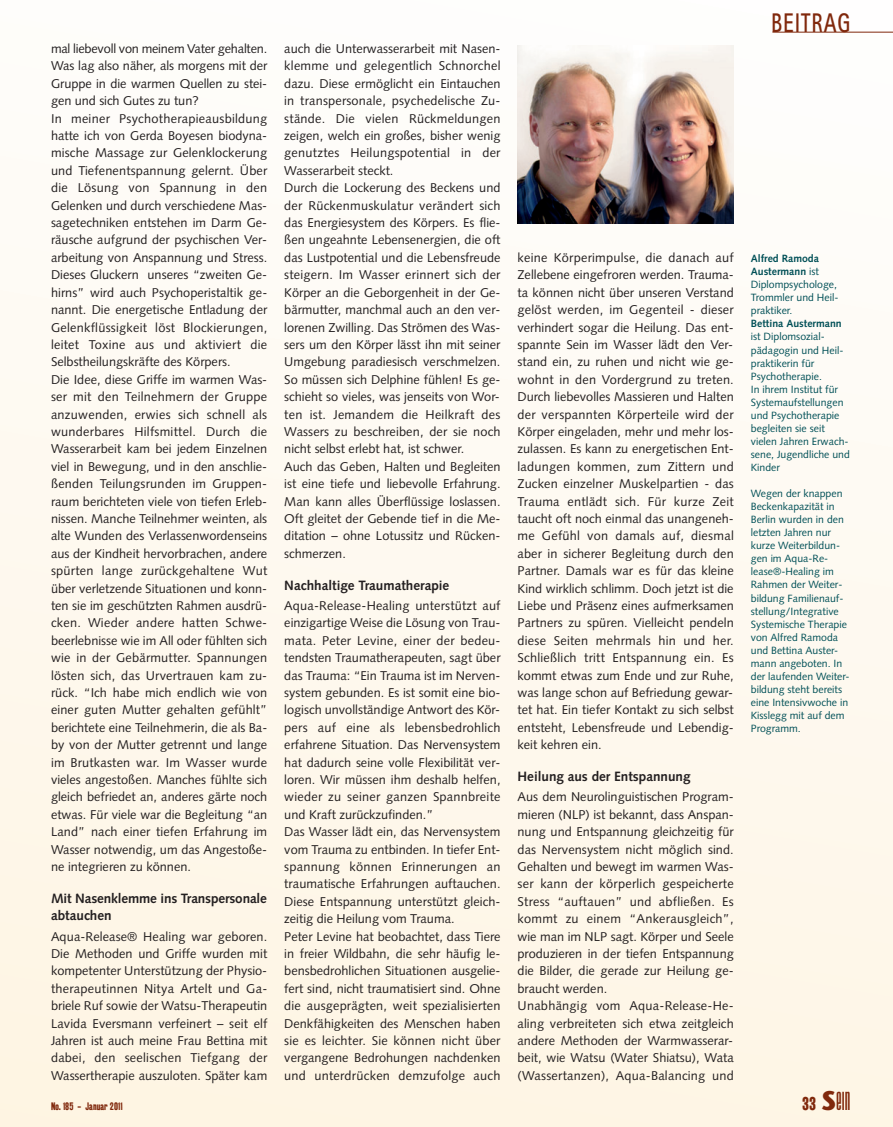
<style>
.page{position:relative;width:893px;height:1127px;background:#fef9f0}
.page>*{position:absolute;margin:0;border:0;box-sizing:border-box;transform-origin:0 0}
.t1{font:700 27px "Rotis Sans Serif";letter-spacing:.045em;color:#80280c;scale:.78 1}
.t2{font:27px "Cg Neon Ex Cd";color:#80280c}
.t3{font:700 13.5px/17.2px "Syntax";color:#231f20}
.t4{font:12.75px/17.4px "Syntax";color:#231f20}
.t5{font:10.5px/13px "Syntax";color:#004f56}
.t6{font:10.5px "Kipp No 1";color:#80280c}
.t7{font:700 10.5px "Syntax";color:#004f56}
.s1{font-weight:700}
.s2{font-family:"Kipp No 1";font-size:18px}
.s3{font-family:"Stone Sans";font-weight:700}
</style>
<div class="page">
<hr style="left:772px;top:32px;width:121px;height:1px;background:#80280c">
<img style="left:518px;top:46px;width:216px;height:177px">
<p class="t4" style="left:51px;top:41px;width:218px">mal liebevoll von meinem Vater gehalten.<br>Was lag also näher, als morgens mit der Gruppe in die warmen Quellen zu stei&shy;gen und sich Gutes zu tun?<br>In meiner Psychotherapieausbildung hatte ich von Gerda Boyesen biodyna&shy;mische Massage zur Gelenklockerung und Tiefenentspannung gelernt. Über die Lösung von Spannung in den Gelenken und durch verschiedene Mas&shy;sagetechniken entstehen im Darm Ge&shy;räusche aufgrund der psychischen Ver&shy;arbeitung von Anspannung und Stress.<br>Dieses Gluckern unseres “zweiten Ge&shy;hirns” wird auch Psychoperistaltik ge&shy;nannt. Die energetische Entladung der Gelenkflüssigkeit löst Blockierungen, leitet Toxine aus und aktiviert die Selbstheilungskräfte des Körpers.<br>Die Idee, diese Griffe im warmen Was&shy;ser mit den Teilnehmern der Gruppe anzuwenden, erwies sich schnell als wunderbares Hilfsmittel. Durch die Wasserarbeit kam bei jedem Einzelnen viel in Bewegung, und in den anschlie&shy;ßenden Teilungsrunden im Gruppen&shy;raum berichteten viele von tiefen Erleb&shy;nissen. Manche Teilnehmer weinten, als alte Wunden des Verlassenwordenseins aus der Kindheit hervorbrachen, andere spürten lange zurückgehaltene Wut über verletzende Situationen und konn&shy;ten sie im geschützten Rahmen ausdrü&shy;cken. Wieder andere hatten Schwe&shy;beerlebnisse wie im All oder fühlten sich wie in der Gebärmutter. Spannungen lösten sich, das Urvertrauen kam zu&shy;rück. “Ich habe mich endlich wie von einer guten Mutter gehalten gefühlt” berichtete eine Teilnehmerin, die als Ba&shy;by von der Mutter getrennt und lange im Brutkasten war. Im Wasser wurde vieles angestoßen. Manches fühlte sich gleich befriedet an, anderes gärte noch etwas. Für viele war die Begleitung “an Land” nach einer tiefen Erfahrung im Wasser notwendig, um das Angestoße&shy;ne integrieren zu können.</p>
<p class="t3" style="left:51px;top:891px;width:217px">Mit Nasenklemme ins Transpersonale abtauchen</p>
<p class="t4" style="left:51px;top:929px;width:218px;text-align:justify">Aqua-Release® Healing war geboren.<br>Die Methoden und Griffe wurden mit kompetenter Unterstützung der Physio&shy;therapeutinnen Nitya Artelt und Ga&shy;briele Ruf sowie der Watsu-Therapeutin Lavida Eversmann verfeinert – seit elf Jahren ist auch meine Frau Bettina mit dabei, den seelischen Tiefgang der Wassertherapie auszuloten. Später kam</p>
<p class="t4" style="left:284px;top:41px;width:218px">auch die Unterwasserarbeit mit Nasen&shy;klemme und gelegentlich Schnorchel dazu. Diese ermöglicht ein Eintauchen in transpersonale, psychedelische Zu&shy;stände. Die vielen Rückmeldungen zeigen, welch ein großes, bisher wenig genutztes Heilungspotential in der Wasserarbeit steckt.<br>Durch die Lockerung des Beckens und der Rückenmuskulatur verändert sich das Energiesystem des Körpers. Es flie&shy;ßen ungeahnte Lebensenergien, die oft das Lustpotential und die Lebensfreude steigern. Im Wasser erinnert sich der Körper an die Geborgenheit in der Ge&shy;bärmutter, manchmal auch an den ver&shy;lorenen Zwilling. Das Strömen des Was&shy;sers um den Körper lässt ihn mit seiner Umgebung paradiesisch verschmelzen.<br>So müssen sich Delphine fühlen! Es ge&shy;schieht so vieles, was jenseits von Wor&shy;ten ist. Jemandem die Heilkraft des Wassers zu beschreiben, der sie noch nicht selbst erlebt hat, ist schwer.<br>Auch das Geben, Halten und Begleiten ist eine tiefe und liebevolle Erfahrung.<br>Man kann alles Überflüssige loslassen.<br>Oft gleitet der Gebende tief in die Me&shy;ditation – ohne Lotussitz und Rücken&shy;schmerzen.</p>
<p class="t3" style="left:284px;top:578px;width:167px">Nachhaltige Traumatherapie</p>
<p class="t4" style="left:284px;top:598px;width:218px">Aqua-Release-Healing unterstützt auf einzigartige Weise die Lösung von Trau&shy;mata. Peter Levine, einer der bedeu&shy;tendsten Traumatherapeuten, sagt über das Trauma: “Ein Trauma ist im Nerven&shy;system gebunden. Es ist somit eine bio&shy;logisch unvollständige Antwort des Kör&shy;pers auf eine als lebensbedrohlich erfahrene Situation. Das Nervensystem hat dadurch seine volle Flexibilität ver&shy;loren. Wir müssen ihm deshalb helfen, wieder zu seiner ganzen Spannbreite und Kraft zurückzufinden.”<br>Das Wasser lädt ein, das Nervensystem vom Trauma zu entbinden. In tiefer Ent&shy;spannung können Erinnerungen an traumatische Erfahrungen auftauchen.<br>Diese Entspannung unterstützt gleich&shy;zeitig die Heilung vom Trauma.<br>Peter Levine hat beobachtet, dass Tiere in freier Wildbahn, die sehr häufig le&shy;bensbedrohlichen Situationen ausgelie&shy;fert sind, nicht traumatisiert sind. Ohne die ausgeprägten, weit spezialisierten Denkfähigkeiten des Menschen haben sie es leichter. Sie können nicht über vergangene Bedrohungen nachdenken und unterdrücken demzufolge auch</p>
<h1 class="t1" style="left:771px;top:13px;width:103px">BEITRAG</h1>
<p class="t4" style="left:518px;top:250px;width:218px;text-align:justify">keine Körperimpulse, die danach auf Zellebene eingefroren werden. Trauma&shy;ta können nicht über unseren Verstand gelöst werden, im Gegenteil - dieser verhindert sogar die Heilung. Das ent&shy;spannte Sein im Wasser lädt den Ver&shy;stand ein, zu ruhen und nicht wie ge&shy;wohnt in den Vordergrund zu treten.<br>Durch liebevolles Massieren und Halten der verspannten Körperteile wird der Körper eingeladen, mehr und mehr los&shy;zulassen. Es kann zu energetischen Ent&shy;ladungen kommen, zum Zittern und Zucken einzelner Muskelpartien - das Trauma entlädt sich. Für kurze Zeit taucht oft noch einmal das unangeneh&shy;me Gefühl von damals auf, diesmal aber in sicherer Begleitung durch den Partner. Damals war es für das kleine Kind wirklich schlimm. Doch jetzt ist die Liebe und Präsenz eines aufmerksamen Partners zu spüren. Vielleicht pendeln diese Seiten mehrmals hin und her.<br>Schließlich tritt Entspannung ein. Es kommt etwas zum Ende und zur Ruhe, was lange schon auf Befriedung gewar&shy;tet hat. Ein tiefer Kontakt zu sich selbst entsteht, Lebensfreude und Lebendig&shy;keit kehren ein.</p>
<p class="t3" style="left:518px;top:769px;width:174px">Heilung aus der Entspannung</p>
<p class="t4" style="left:518px;top:789px;width:218px">Aus dem Neurolinguistischen Program&shy;mieren (NLP) ist bekannt, dass Anspan&shy;nung und Entspannung gleichzeitig für das Nervensystem nicht möglich sind.<br>Gehalten und bewegt im warmen Was&shy;ser kann der körperlich gespeicherte Stress “auftauen” und abfließen. Es kommt zu einem “Ankerausgleich”, wie man im NLP sagt. Körper und Seele produzieren in der tiefen Entspannung die Bilder, die gerade zur Heilung ge&shy;braucht werden.<br>Unabhängig vom Aqua-Release-He&shy;aling verbreiteten sich etwa zeitgleich andere Methoden der Warmwasserar&shy;beit, wie Watsu (Water Shiatsu), Wata (Wassertanzen), Aqua-Balancing und</p>
<p class="t5" style="left:751px;top:253px;width:89px"><span class="s1">Alfred Ramoda<br>Austermann</span> ist<br>Diplompsychologe,<br>Trommler und Heil&shy;praktiker.</p>
<p class="t7" style="left:751px;top:319px;width:92px">Bettina Austermann</p>
<p class="t5" style="left:751px;top:331px;width:101px">ist Diplomsozial - pädagogin und Heil&shy;praktikerin für<br>Psychotherapie.<br>In ihrem Institut für<br>Systemaufstellungen und Psychotherapie begleiten sie seit vielen Jahren Erwach&shy;sene, Jugendliche und<br>Kinder</p>
<p class="t5" style="left:751px;top:488px;width:100px">Wegen der knappen<br>Beckenkapazität in<br>Berlin wurden in den letzten Jahren nur kurze Weiterbildun&shy;gen im Aqua-Re&shy;lease®-Healing im<br>Rahmen der Weiter&shy;bildung Familienauf&shy;stellung/Integrative<br>Systemische Therapie von Alfred Ramoda und Bettina Auster&shy;mann angeboten. In der laufenden Weiter&shy;bildung steht bereits eine Intensivwoche in<br>Kisslegg mit auf dem<br>Programm.</p>
<p class="t6" style="left:51px;top:1103px;width:73px">No. 185 - Januar 2011</p>
<h1 class="t2" style="left:802px;top:1085px;width:50px"><span class="s2">33</span> <span class="s3">S</span>ein</h1>
</div>
